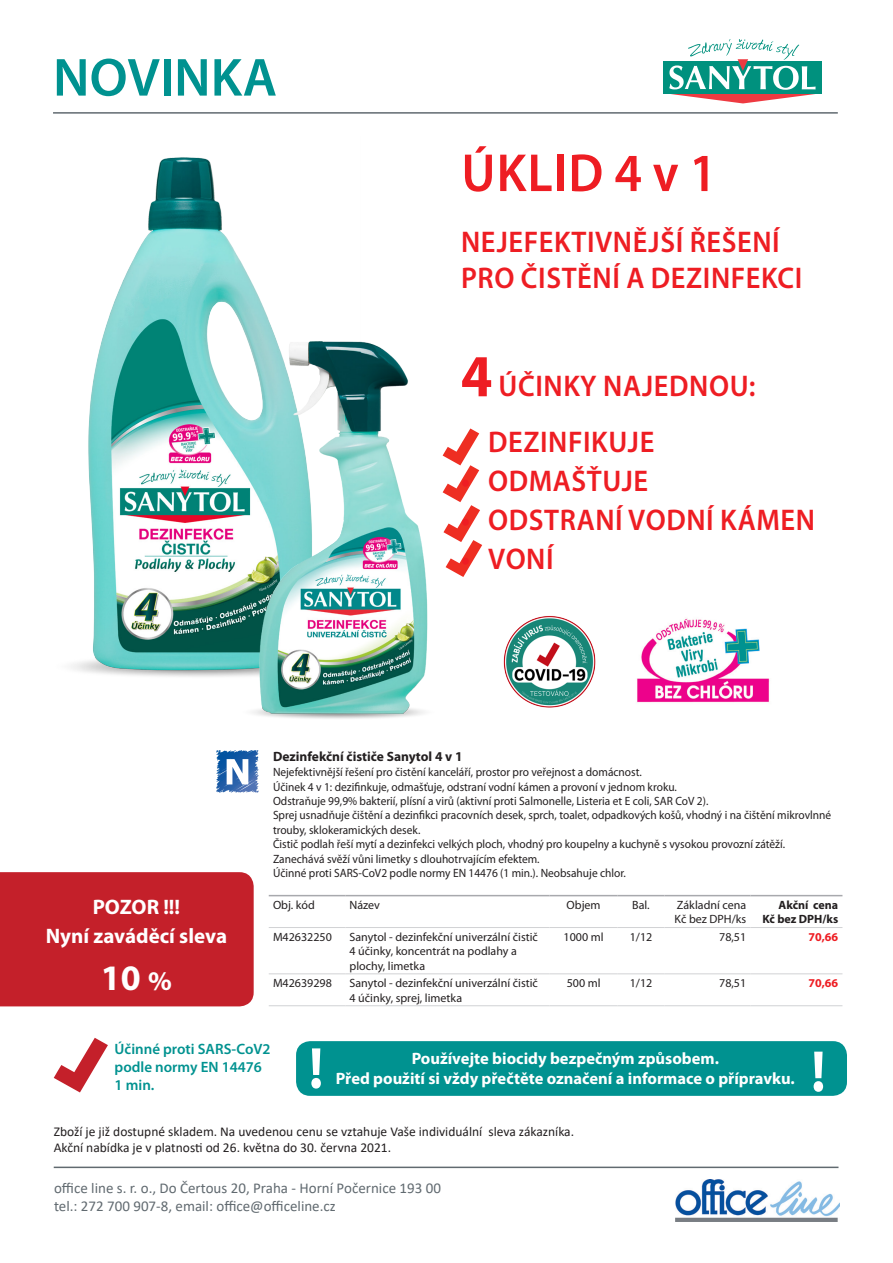
<style>
.page{position:relative;width:893px;height:1263px;background:#fff}
.page>*{position:absolute;margin:0;border:0;box-sizing:border-box;transform-origin:0 0}
.TAB02_popis_výrobku{font:600 54px "Myriad Pro";letter-spacing:.02em;color:#ee1d23;scale:.95 1}
.t1{font:600 54px "Myriad Pro";color:#009290}
.A_NADPIS__11pt__Bold{font:700 36px "Myriad Pro";color:#fff}
.TAB02_popis_výrobku-2{font:600 30px "Myriad Pro";letter-spacing:.02em;color:#ee1d23;scale:.95 1}
.A_NADPIS__11pt__Bold-2{font:700 21px "Myriad Pro";color:#fff}
.A_NADPIS__11pt__Bold-3{font:700 16.5px/19.8px "Myriad Pro";color:#fff;text-align:center}
.t2{font:15px "Calibri";color:#616a70}
.MT__11pt__Bold{font:600 15px/18px "Myriad Pro";color:#009290}
.t3{font:13.5px "Calibri";color:#231f20}
.TAB01_výrobek__9pt{font:700 13.5px "Myriad Pro";color:#231f20}
.TAB02_popis_výrobku-3{font:12px/14.4px "Myriad Pro";color:#231f20;scale:.95 1}
.TAB05_text__8pt__L{font:12px/14.4px "Myriad Pro";color:#231f20}
.TAB06_text__8pt__R{font:12px "Myriad Pro";color:#231f20}
.TAB04_text__8pt__C{font:12px "Myriad Pro";color:#231f20}
.TAB03_cislo__8pt{font:12px "Myriad Pro";color:#231f20}
.TAB06_text__8pt__R-2{font:700 12px "Myriad Pro";color:#231f20}
.TAB06_text__8pt__R-3{font:700 12px "Myriad Pro";color:#ee1d23}
.s1{font-weight:700;font-size:60px}
.s2{font-size:27px}
</style>
<div class="page">
<img style="left:676px;top:1180px;width:163px;height:42px">
<hr style="left:54px;top:1166px;width:784px;height:2px;background:#616a70">
<div style="left:664px;top:61px;width:158px;height:33px;background:#00917e"></div>
<svg style="left:669px;top:39px;width:147px;height:64px"></svg>
<hr style="left:53px;top:112px;width:785px;height:2px;background:#616a70">
<svg style="left:750px;top:896px;width:92px;height:79px"></svg>
<hr style="left:269px;top:927px;width:76px;height:1px;background:#d1d2d4">
<hr style="left:345px;top:927px;width:205px;height:1px;background:#d1d2d4">
<hr style="left:550px;top:927px;width:68px;height:1px;background:#d1d2d4">
<hr style="left:618px;top:927px;width:46px;height:1px;background:#d1d2d4">
<hr style="left:269px;top:895px;width:76px;height:1px;background:#a8a9ad">
<hr style="left:345px;top:895px;width:205px;height:1px;background:#a8a9ad">
<hr style="left:550px;top:895px;width:68px;height:1px;background:#a8a9ad">
<hr style="left:618px;top:895px;width:46px;height:1px;background:#a8a9ad">
<hr style="left:664px;top:895px;width:86px;height:1px;background:#a8a9ad">
<hr style="left:750px;top:895px;width:92px;height:1px;background:#a8a9ad">
<hr style="left:664px;top:927px;width:86px;height:1px;background:#d1d2d4">
<hr style="left:750px;top:927px;width:92px;height:1px;background:#d1d2d4">
<hr style="left:269px;top:973px;width:76px;height:1px;background:#d1d2d4">
<hr style="left:269px;top:1005px;width:76px;height:1px;background:#d1d2d4">
<hr style="left:345px;top:973px;width:205px;height:1px;background:#d1d2d4">
<hr style="left:345px;top:1005px;width:205px;height:1px;background:#d1d2d4">
<hr style="left:550px;top:1005px;width:68px;height:1px;background:#d1d2d4">
<hr style="left:618px;top:1005px;width:46px;height:1px;background:#d1d2d4">
<hr style="left:664px;top:1005px;width:86px;height:1px;background:#d1d2d4">
<hr style="left:750px;top:1005px;width:92px;height:1px;background:#d1d2d4">
<hr style="left:550px;top:973px;width:68px;height:1px;background:#d1d2d4">
<hr style="left:618px;top:973px;width:46px;height:1px;background:#d1d2d4">
<hr style="left:664px;top:973px;width:86px;height:1px;background:#d1d2d4">
<hr style="left:750px;top:973px;width:92px;height:1px;background:#d1d2d4">
<svg style="left:216px;top:750px;width:4px;height:21px"></svg>
<svg style="left:227px;top:759px;width:21px;height:25px"></svg>
<img style="left:71px;top:157px;width:196px;height:520px">
<img style="left:214px;top:315px;width:214px;height:404px">
<img style="left:503px;top:616px;width:93px;height:92px">
<div style="left:0;top:872px;width:254px;height:134px;background:#c4202a"></div>
<svg style="left:54px;top:1038px;width:54px;height:54px"></svg>
<div style="left:296px;top:1041px;width:551px;height:55px;background:#009290;border-radius:14px"></div>
<svg style="left:311px;top:1048px;width:10px;height:40px"></svg>
<svg style="left:814px;top:1052px;width:9px;height:40px"></svg>
<img style="left:637px;top:618px;width:133px;height:85px">
<svg style="left:443px;top:428px;width:39px;height:149px"></svg>
<p class="t1" style="left:53px;top:43px;width:225px">NOVINKA</p>
<p class="TAB02_popis_výrobku" style="left:461px;top:139px;width:270px">ÚKLID 4 v 1</p>
<p class="TAB02_popis_výrobku-2" style="left:461px;top:223px;width:337px">NEJEFEKTIVNĚJŠÍ ŘEŠENÍ</p>
<p class="TAB02_popis_výrobku-2" style="left:461px;top:259px;width:361px">PRO ČISTĚNÍ A DEZINFEKCI</p>
<p class="TAB02_popis_výrobku-2" style="left:461px;top:367px;width:312px"><span class="s1">4</span> ÚČINKY NAJEDNOU:</p>
<p class="TAB02_popis_výrobku-2" style="left:461px;top:423px;width:205px">• DEZINFIKUJE</p>
<p class="TAB02_popis_výrobku-2" style="left:461px;top:462px;width:199px">• ODMAŠŤUJE</p>
<p class="TAB02_popis_výrobku-2" style="left:461px;top:501px;width:374px">• ODSTRANÍ VODNÍ KÁMEN</p>
<p class="TAB02_popis_výrobku-2" style="left:461px;top:540px;width:99px">• VONÍ</p>
<p class="A_NADPIS__11pt__Bold-2" style="left:93px;top:893px;width:89px">POZOR !!!</p>
<p class="A_NADPIS__11pt__Bold-2" style="left:46px;top:922px;width:183px">Nyní zaváděcí sleva</p>
<p class="A_NADPIS__11pt__Bold" style="left:101px;top:955px;width:72px">10 <span class="s2">%</span></p>
<p class="TAB01_výrobek__9pt" style="left:273px;top:747px;width:191px">Dezinfekční čističe Sanytol 4 v 1</p>
<p class="TAB02_popis_výrobku-3" style="left:273px;top:765px;width:390px">Nejefektivnější řešení pro čistění kanceláří, prostor pro veřejnost a domácnost.</p>
<p class="TAB02_popis_výrobku-3" style="left:273px;top:779px;width:427px">Účinek 4 v 1: dezifinkuje, odmašťuje, odstraní vodní kámen a provoní v jednom kroku.</p>
<p class="TAB02_popis_výrobku-3" style="left:273px;top:793px;width:460px">Odstraňuje 99,9% bakterií, plísní a virů (aktivní proti Salmonelle, Listeria et E coli, SAR CoV 2).</p>
<p class="TAB02_popis_výrobku-3" style="left:273px;top:808px;width:589px">Sprej usnadňuje čištění a dezinfikci pracovních desek, sprch, toalet, odpadkových košů, vhodný i na čištění mikrovlnné trouby, sklokeramických desek.</p>
<p class="TAB02_popis_výrobku-3" style="left:273px;top:837px;width:541px">Čistič podlah řeší mytí a dezinfekci velkých ploch, vhodný pro koupelny a kuchyně s vysokou provozní zátěží.</p>
<p class="TAB02_popis_výrobku-3" style="left:273px;top:851px;width:282px">Zanechává svěží vůni limetky s dlouhotrvajícím efektem.</p>
<p class="TAB02_popis_výrobku-3" style="left:273px;top:865px;width:373px">Účinné proti SARS-CoV2 podle normy EN 14476 (1 min.). Neobsahuje chlor.</p>
<p class="TAB03_cislo__8pt" style="left:273px;top:897px;width:43px">Obj. kód</p>
<p class="TAB05_text__8pt__L" style="left:350px;top:897px;width:32px">Název</p>
<p class="TAB04_text__8pt__C" style="left:567px;top:897px;width:36px">Objem</p>
<p class="TAB04_text__8pt__C" style="left:632px;top:897px;width:19px">Bal.</p>
<p class="TAB06_text__8pt__R" style="left:677px;top:897px;width:71px">Základní cena</p>
<p class="TAB06_text__8pt__R" style="left:675px;top:912px;width:73px">Kč bez DPH/ks</p>
<p class="TAB06_text__8pt__R-2" style="left:778px;top:897px;width:61px">Akční cena</p>
<p class="TAB06_text__8pt__R-2" style="left:762px;top:911px;width:77px">Kč bez DPH/ks</p>
<p class="TAB03_cislo__8pt" style="left:273px;top:929px;width:60px">M42632250</p>
<p class="TAB05_text__8pt__L" style="left:350px;top:929px;width:190px">Sanytol - dezinfekční univerzální čistič<br>4 účinky, koncentrát na podlahy a plochy, limetka</p>
<p class="TAB04_text__8pt__C" style="left:564px;top:929px;width:42px">1000 ml</p>
<p class="TAB04_text__8pt__C" style="left:630px;top:929px;width:24px">1/12</p>
<p class="TAB06_text__8pt__R" style="left:719px;top:929px;width:29px">78,51</p>
<p class="TAB06_text__8pt__R-3" style="left:808px;top:929px;width:31px">70,66</p>
<p class="TAB03_cislo__8pt" style="left:273px;top:976px;width:60px">M42639298</p>
<p class="TAB05_text__8pt__L" style="left:350px;top:976px;width:190px">Sanytol - dezinfekční univerzální čistič<br>4 účinky, sprej, limetka</p>
<p class="TAB04_text__8pt__C" style="left:567px;top:976px;width:35px">500 ml</p>
<p class="TAB04_text__8pt__C" style="left:630px;top:976px;width:24px">1/12</p>
<p class="TAB06_text__8pt__R" style="left:719px;top:976px;width:29px">78,51</p>
<p class="TAB06_text__8pt__R-3" style="left:808px;top:975px;width:31px">70,66</p>
<p class="MT__11pt__Bold" style="left:115px;top:1039px;width:158px">Účinné proti SARS-CoV2 podle normy EN 14476<br>1 min.</p>
<p class="A_NADPIS__11pt__Bold-3" style="left:336px;top:1048px;width:461px">Používejte biocidy bezpečným způsobem.<br>Před použití si vždy přečtěte označení a informace o přípravku.</p>
<p class="t3" style="left:54px;top:1122px;width:522px">Zboží je již dostupné skladem. Na uvedenou cenu se vztahuje Vaše individuální sleva zákazníka.</p>
<p class="t3" style="left:54px;top:1138px;width:339px">Akční nabídka je v platnosti od 26. května do 30. června 2021.</p>
<p class="t2" style="left:54px;top:1178px;width:388px">office line s. r. o., Do Čertous 20, Praha - Horní Počernice 193 00</p>
<p class="t2" style="left:54px;top:1196px;width:283px">tel.: 272 700 907-8, email: office@officeline.cz</p>
</div>
